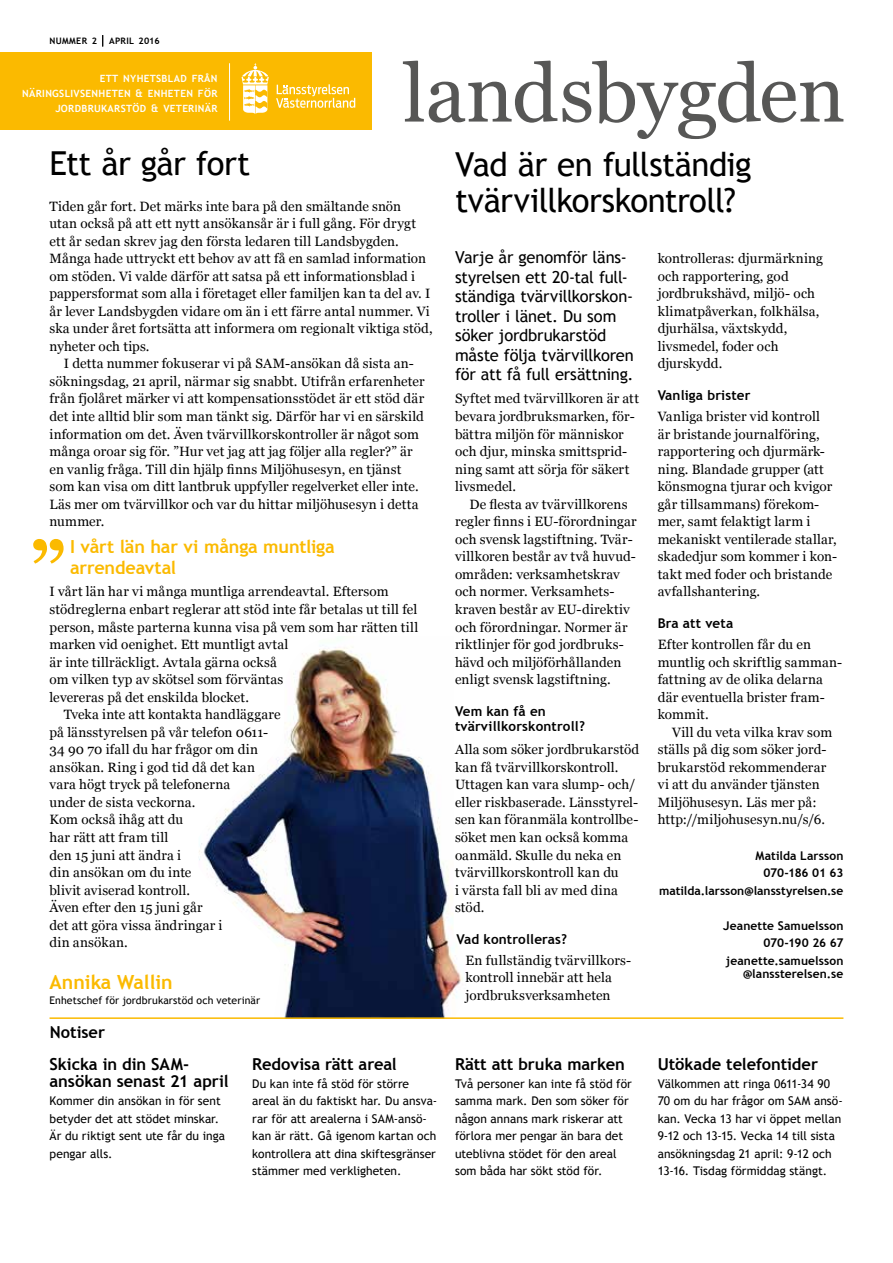
<style>
.page{position:relative;width:893px;height:1263px;background:#fff}
.page>*{position:absolute;margin:0;border:0;box-sizing:border-box;transform-origin:0 0}
.H1_Rubrik{font:33px "Trebuchet MS";letter-spacing:-.02em;color:#000}
.t1{font:700 19.5px "Trebuchet MS";color:#fbba00}
.Citat{font:700 18px/21px "Trebuchet MS";letter-spacing:-.01em;color:#fbba00}
.Ingress{font:16.5px/19.5px "Trebuchet MS";letter-spacing:-.01em;color:#000}
.Notisrubrik{font:700 16.5px/16.5px "Trebuchet MS";letter-spacing:-.005em;color:#000}
.Brödtext_utan_indrag{font:13.5px/17.5px "Georgia";letter-spacing:.01em;color:#000}
.Brödtext_med_indrag{font:13.5px/17.5px "Georgia";letter-spacing:.01em;color:#000}
.Mellanrubrik{font:700 13.5px/15px "Trebuchet MS";letter-spacing:.01em;color:#000}
.Notistext_-_utan_ind{font:12px/17.5px "Trebuchet MS";color:#000}
.Skribent{font:700 12px/13.5px "Trebuchet MS";letter-spacing:.005em;color:#000;text-align:right}
.Skribent-2{font:700 12px "Trebuchet MS";letter-spacing:-.02em;color:#000}
.t2{font:10.5px "Trebuchet MS";letter-spacing:.005em;color:#000}
.t3{font:700 10.05px/15px "Trebuchet MS";letter-spacing:.03em;color:#fff;text-align:right}
.t4{font:700 8.85px "Trebuchet MS";letter-spacing:.04em;color:#000}
.s1{font-size:9px}
.s2{font-size:10.5px}
</style>
<div class="page">
<div style="left:0;top:53px;width:372px;height:77px;background:#fbba00"></div>
<svg style="left:242px;top:63px;width:27px;height:51px"></svg>
<svg style="left:276px;top:84px;width:79px;height:24px"></svg>
<hr style="left:229px;top:63px;width:1px;height:58px;background:#fff">
<svg style="left:403px;top:61px;width:440px;height:78px"></svg>
<img style="left:199px;top:647px;width:264px;height:370px">
<hr style="left:50px;top:1017px;width:793px;height:2px;background:#fbba00">
<svg style="left:102px;top:35px;width:1px;height:12px"></svg>
<svg style="left:33px;top:539px;width:31px;height:25px"></svg>
<p class="t4" style="left:50px;top:36px;width:49px">NUMMER <span class="s1">2</span></p>
<p class="t4" style="left:109px;top:36px;width:52px">APRIL <span class="s1">2016</span></p>
<p class="t3" style="left:22px;top:71px;width:197px">ETT NYHETSBLAD FRÅN<br>NÄRINGSLIVSENHETEN <span class="s2">&amp;</span> ENHETEN FÖR<br>JORDBRUKARSTÖD <span class="s2">&amp;</span> VETERINÄR</p>
<p class="H1_Rubrik" style="left:50px;top:144px;width:202px">Ett år går fort</p>
<p class="Brödtext_utan_indrag" style="left:50px;top:197px;width:385px">Tiden går fort. Det märks inte bara på den smältande snön<br>utan också på att ett nytt ansökansår är i full gång. För drygt ett år sedan skrev jag den första ledaren till Landsbygden.<br>Många hade uttryckt ett behov av att få en samlad information om stöden. Vi valde därför att satsa på ett informationsblad i pappersformat som alla i företaget eller familjen kan ta del av. I år lever Landsbygden vidare om än i ett färre antal nummer. Vi ska under året fortsätta att informera om regionalt viktiga stöd, nyheter och tips.</p>
<p class="Brödtext_med_indrag" style="left:50px;top:355px;width:377px;text-indent:14px">I detta nummer fokuserar vi på SAM-ansökan då sista an&shy;sökningsdag, 21 april, närmar sig snabbt. Utifrån erfarenheter från fjolåret märker vi att kompensationsstödet är ett stöd där det inte alltid blir som man tänkt sig. Därför har vi en särskild information om det. Även tvärvillkorskontroller är något som många oroar sig för. ”Hur vet jag att jag följer alla regler?” är en vanlig fråga. Till din hjälp finns Miljöhusesyn, en tjänst som kan visa om ditt lantbruk uppfyller regelverket eller inte.<br>Läs mer om tvärvillkor och var du hittar miljöhusesyn i detta nummer.</p>
<p class="Citat" style="left:70px;top:536px;width:266px">I vårt län har vi många muntliga arrendeavtal</p>
<p class="Brödtext_utan_indrag" style="left:50px;top:583px;width:370px">I vårt län har vi många muntliga arrendeavtal. Eftersom stödreglerna enbart reglerar att stöd inte får betalas ut till fel person, måste parterna kunna visa på vem som har rätten till marken vid oenighet. Ett muntligt avtal<br>är inte tillräckligt. Avtala gärna också<br>om vilken typ av skötsel som förväntas<br>levereras på det enskilda blocket.</p>
<p class="Brödtext_med_indrag" style="left:50px;top:706px;width:233px;text-indent:14px">Tveka inte att kontakta handläggare på länsstyrelsen på vår telefon 0611-<br>34 90 70 ifall du har frågor om din ansökan. Ring i god tid då det kan vara högt tryck på telefonerna<br>under de sista veckorna.<br>Kom också ihåg att du<br>har rätt att fram till<br>den 15 juni att ändra i<br>din ansökan om du inte<br>blivit aviserad kontroll.<br>Även efter den 15 juni går<br>det att göra vissa ändringar i<br>din ansökan.</p>
<h2 class="t1" style="left:50px;top:969px;width:125px">Annika Wallin</h2>
<p class="t2" style="left:50px;top:994px;width:212px">Enhetschef för jordbrukarstöd och veterinär</p>
<p class="Notisrubrik" style="left:50px;top:1024px;width:57px">Notiser</p>
<p class="Notisrubrik" style="left:50px;top:1056px;width:181px">Skicka in din SAM&shy;ansökan senast 21 april</p>
<p class="Notistext_-_utan_ind" style="left:50px;top:1092px;width:177px">Kommer din ansökan in för sent betyder det att stödet minskar.<br>Är du riktigt sent ute får du inga pengar alls.</p>
<p class="Notisrubrik" style="left:252px;top:1056px;width:146px">Redovisa rätt areal</p>
<p class="Notistext_-_utan_ind" style="left:252px;top:1075px;width:158px">Du kan inte få stöd för större</p>
<p class="Notistext_-_utan_ind" style="left:252px;top:1092px;width:187px">areal än du faktiskt har. Du ansva&shy;rar för att arealerna i SAM-ansö&shy;kan är rätt. Gå igenom kartan och kontrollera att dina skiftesgränser stämmer med verkligheten.</p>
<p class="H1_Rubrik" style="left:455px;top:145px;width:298px">Vad är en fullständig</p>
<p class="H1_Rubrik" style="left:455px;top:181px;width:282px">tvärvillkorskontroll?</p>
<p class="Ingress" style="left:455px;top:248px;width:180px">Varje år genomför läns&shy;styrelsen ett 20-tal full&shy;ständiga tvärvillkorskon&shy;troller i länet. Du som söker jordbrukarstöd måste följa tvärvillkoren för att få full ersättning.</p>
<p class="Brödtext_utan_indrag" style="left:455px;top:390px;width:186px">Syftet med tvärvillkoren är att bevara jordbruksmarken, för&shy;bättra miljön för människor och djur, minska smittsprid&shy;ning samt att sörja för säkert livsmedel.</p>
<p class="Brödtext_med_indrag" style="left:455px;top:495px;width:183px;text-indent:14px">De flesta av tvärvillkorens regler finns i EU-förordningar och svensk lagstiftning. Tvär&shy;villkoren består av två huvud&shy;områden: verksamhetskrav och normer. Verksamhets&shy;kraven består av EU-direktiv och förordningar. Normer är riktlinjer för god jordbruks&shy;hävd och miljöförhållanden enligt svensk lagstiftning.</p>
<p class="Mellanrubrik" style="left:455px;top:704px;width:131px">Vem kan få en tvärvillkorskontroll?</p>
<p class="Brödtext_utan_indrag" style="left:455px;top:741px;width:186px">Alla som söker jordbrukarstöd kan få tvärvillkorskontroll.<br>Uttagen kan vara slump- och/ eller riskbaserade. Länsstyrel&shy;sen kan föranmäla kontrollbe&shy;söket men kan också komma oanmäld. Skulle du neka en tvärvillkorskontroll kan du<br>i värsta fall bli av med dina stöd.</p>
<p class="Mellanrubrik" style="left:456px;top:932px;width:112px">Vad kontrolleras?</p>
<p class="Brödtext_utan_indrag" style="left:465px;top:952px;width:167px">En fullständig tvärvillkors&shy;kontroll innebär att hela jordbruksverksamheten</p>
<p class="Brödtext_utan_indrag" style="left:658px;top:250px;width:167px">kontrolleras: djurmärkning och rapportering, god jordbrukshävd, miljö- och klimatpåverkan, folkhälsa, djurhälsa, växtskydd, livsmedel, foder och djurskydd.</p>
<p class="Mellanrubrik" style="left:658px;top:388px;width:94px">Vanliga brister</p>
<p class="Brödtext_utan_indrag" style="left:658px;top:408px;width:181px">Vanliga brister vid kontroll<br>är bristande journalföring, rapportering och djurmärk&shy;ning. Blandade grupper (att könsmogna tjurar och kvigor går tillsammans) förekom&shy;mer, samt felaktigt larm i mekaniskt ventilerade stallar, skadedjur som kommer i kon&shy;takt med foder och bristande avfallshantering.</p>
<p class="Mellanrubrik" style="left:658px;top:616px;width:77px">Bra att veta</p>
<p class="Brödtext_utan_indrag" style="left:658px;top:636px;width:186px">Efter kontrollen får du en muntlig och skriftlig samman&shy;fattning av de olika delarna där eventuella brister fram&shy;kommit.</p>
<p class="Brödtext_med_indrag" style="left:658px;top:724px;width:176px;text-indent:14px">Vill du veta vilka krav som ställs på dig som söker jord&shy;brukarstöd rekommenderar vi att du använder tjänsten<br>Miljöhusesyn. Läs mer på:</p>
<p class="Brödtext_utan_indrag" style="left:658px;top:811px;width:169px">http://miljohusesyn.nu/s/6.</p>
<p class="Skribent" style="left:756px;top:848px;width:89px">Matilda Larsson</p>
<p class="Skribent-2" style="left:763px;top:865px;width:82px">070-186 01 63</p>
<p class="Skribent" style="left:659px;top:883px;width:186px">matilda.larsson@lansstyrelsen.se</p>
<p class="Skribent" style="left:723px;top:919px;width:122px">Jeanette Samuelsson</p>
<p class="Skribent" style="left:763px;top:936px;width:82px">070-190 26 67</p>
<p class="Skribent" style="left:726px;top:954px;width:119px">jeanette.samuelsson @lanssterelsen.se</p>
<p class="Notisrubrik" style="left:455px;top:1056px;width:171px">Rätt att bruka marken</p>
<p class="Notistext_-_utan_ind" style="left:455px;top:1075px;width:178px">Två personer kan inte få stöd för samma mark. Den som söker för någon annans mark riskerar att förlora mer pengar än bara det uteblivna stödet för den areal som båda har sökt stöd för.</p>
<p class="Notisrubrik" style="left:658px;top:1056px;width:162px">Utökade telefontider</p>
<p class="Notistext_-_utan_ind" style="left:658px;top:1075px;width:187px">Välkommen att ringa 0611-34 90<br>70 om du har frågor om SAM ansö&shy;kan. Vecka 13 har vi öppet mellan<br>9-12 och 13-15. Vecka 14 till sista ansökningsdag 21 april: 9-12 och<br>13-16. Tisdag förmiddag stängt.</p>
</div>
